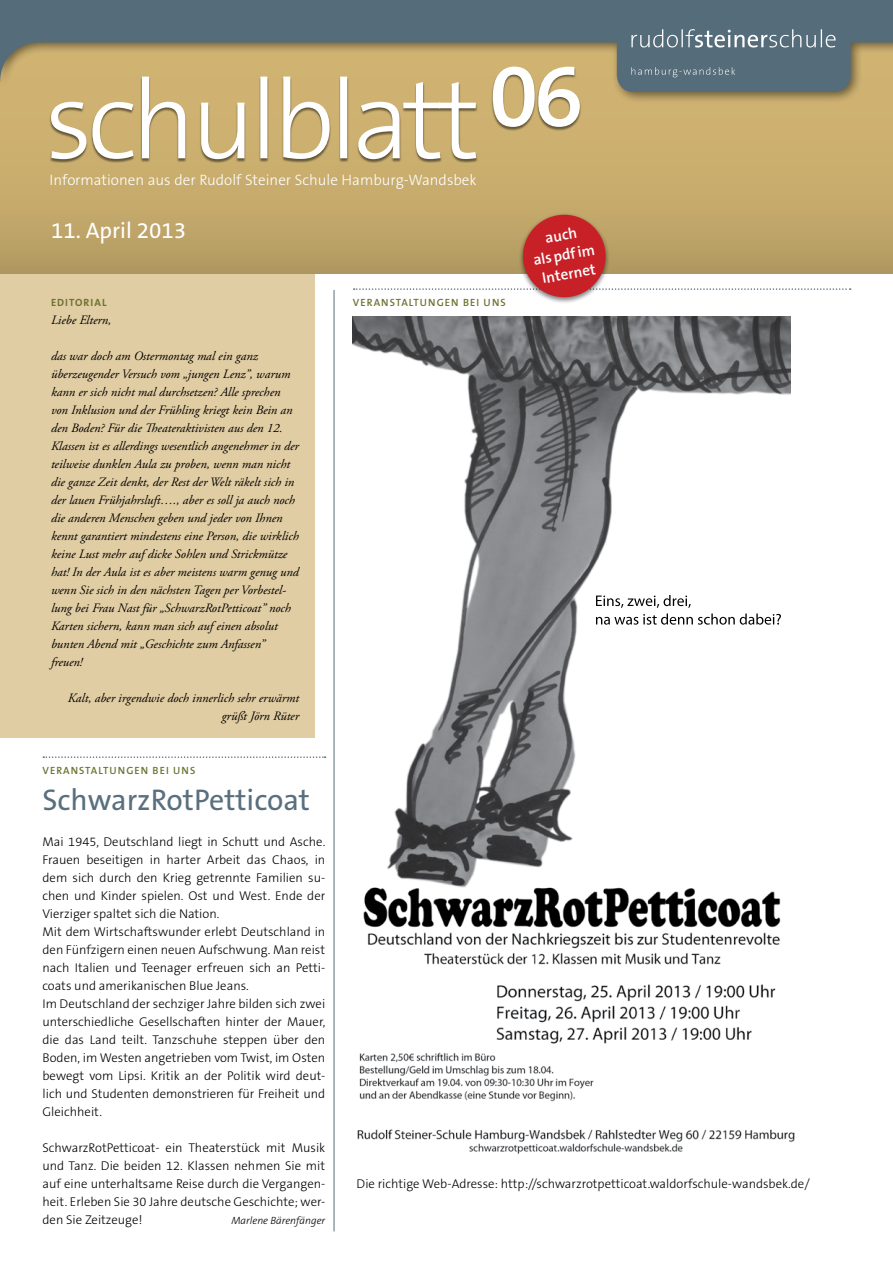
<style>
.page{position:relative;width:893px;height:1263px;background:#fff}
.page>*{position:absolute;margin:0;border:0;box-sizing:border-box;transform-origin:0 0}
.t1{font:600 90px "The Sans B6";color:#fff}
.t2{font:30px "The Sans B5 Plain";color:#596f7e}
.t3{font:22.5px "The Sans B5 Plain";color:#fff}
.t4{font:600 15.3px/19.4px "The Sans B6";color:#fff;text-align:center}
.t5{font:300 15.15px "The Sans B3";color:#fff}
.t6{font:300 12.75px/18px "The Sans B3";color:#000}
.t7{font:italic 12.75px/18px "Adobe Garamond Pro";color:#000}
.t8{font:600 10.5px "The Sans B6";letter-spacing:.1em;color:#6d7331}
.t9{font:italic 300 10.5px "The Sans B3";color:#000}
.t10{font:700 10.5px "The Sans B7";letter-spacing:.1em;color:#6d7331}
</style>
<div class="page">
<div style="left:0;top:274px;width:315px;height:464px;background:#e1cda3"></div>
<hr style="left:334px;top:290px;width:1px;height:941px;background:#596f7e">
<svg style="left:43px;top:756px;width:283px;height:2px"></svg>
<svg style="left:0;top:104px;width:893px;height:170px;background:#c5aa6b"></svg>
<div style="left:49px;top:77px;width:429px;height:86px;background:#000;opacity:.5"></div>
<svg style="left:51px;top:104px;width:425px;height:55px"></svg>
<div style="left:0;top:0;width:893px;height:104px;background:#000;opacity:.5"></div>
<svg style="left:0;top:0;width:893px;height:92px;background:#838575"></svg>
<svg style="left:631px;top:67px;width:104px;height:10px"></svg>
<svg style="left:631px;top:29px;width:205px;height:19px;background:#778994"></svg>
<div style="left:518px;top:212px;width:92px;height:92px;background:#000;opacity:.5"></div>
<svg style="left:354px;top:211px;width:497px;height:90px"></svg>
<div style="left:491px;top:67px;width:90px;height:64px;background:#000;opacity:.5"></div>
<img style="left:353px;top:317px;width:437px;height:727px">
<img style="left:357px;top:1052px;width:438px;height:102px">
<h1 class="t1" style="left:489px;top:47px;width:96px">06</h1>
<p class="t5" style="left:50px;top:171px;width:429px">Informationen aus der Rudolf Steiner Schule Hamburg-Wandsbek</p>
<h3 class="t3" style="left:51px;top:218px;width:137px">11. April 2013</h3>
<p class="t4" style="left:528px;top:232px;width:64px;rotate:-10deg">AUCH<br>ALS PDF IM<br>INTERNET</p>
<p class="t10" style="left:51px;top:297px;width:57px">EDITORIAL</p>
<p class="t7" style="left:51px;top:311px;width:62px">Liebe Eltern,</p>
<p class="t7" style="left:51px;top:347px;width:249px">das war doch am Ostermontag mal ein ganz überzeugender Versuch vom „jungen Lenz”, warum kann er sich nicht mal durchsetzen? Alle sprechen von Inklusion und der Frühling kriegt kein Bein an den Boden? Für die Theateraktivisten aus den 12.<br>Klassen ist es allerdings wesentlich angenehmer in der teilweise dunklen Aula zu proben, wenn man nicht die ganze Zeit denkt, der Rest der Welt räkelt sich in der lauen Frühjahrsluft…., aber es soll ja auch noch die anderen Menschen geben und jeder von Ihnen kennt garantiert mindestens eine Person, die wirklich keine Lust mehr auf dicke Sohlen und Strickmütze hat! In der Aula ist es aber meistens warm genug und wenn Sie sich in den nächsten Tagen per Vorbestel&shy;lung bei Frau Nast für „SchwarzRotPetticoat” noch Karten sichern, kann man sich auf einen absolut bunten Abend mit „Geschichte zum Anfassen” freuen!</p>
<p class="t7" style="left:68px;top:689px;width:233px;text-align:right">Kalt, aber irgendwie doch innerlich sehr erwärmt grüßt Jörn Rüter</p>
<p class="t8" style="left:43px;top:765px;width:44px">VERANSTA</p>
<p class="t8" style="left:99px;top:765px;width:97px">LTUNGEN BEI UNS</p>
<h2 class="t2" style="left:43px;top:784px;width:269px">SchwarzRotPetticoat</h2>
<p class="t6" style="left:43px;top:833px;width:284px">Mai 1945, Deutschland liegt in Schutt und Asche.<br>Frauen beseitigen in harter Arbeit das Chaos, in dem sich durch den Krieg getrennte Familien su&shy;chen und Kinder spielen. Ost und West. Ende der Vierziger spaltet sich die Nation.<br>Mit dem Wirtschaftswunder erlebt Deutschland in den Fünfzigern einen neuen Aufschwung. Man reist nach Italien und Teenager erfreuen sich an Petti&shy;coats und amerikanischen Blue Jeans.<br>Im Deutschland der sechziger Jahre bilden sich zwei unterschiedliche Gesellschaften hinter der Mauer, die das Land teilt. Tanzschuhe steppen über den Boden, im Westen angetrieben vom Twist, im Osten bewegt vom Lipsi. Kritik an der Politik wird deut&shy;lich und Studenten demonstrieren für Freiheit und Gleichheit.</p>
<p class="t6" style="left:43px;top:1139px;width:284px;text-align:justify">SchwarzRotPetticoat- ein Theaterstück mit Musik und Tanz. Die beiden 12. Klassen nehmen Sie mit auf eine unterhaltsame Reise durch die Vergangen&shy;heit. Erleben Sie 30 Jahre deutsche Geschichte; wer&shy;den Sie Zeitzeuge!</p>
<p class="t9" style="left:231px;top:1215px;width:95px">Marlene Bärenfänger</p>
<p class="t8" style="left:353px;top:297px;width:76px">VERAN STALTUNGEN</p>
<p class="t8" style="left:463px;top:297px;width:44px">BEIUNS</p>
<p class="t6" style="left:357px;top:1175px;width:455px">Die richtige Web-Adresse: http://schwarzrotpetticoat.waldorfschule-wandsbek.de/</p>
</div>
